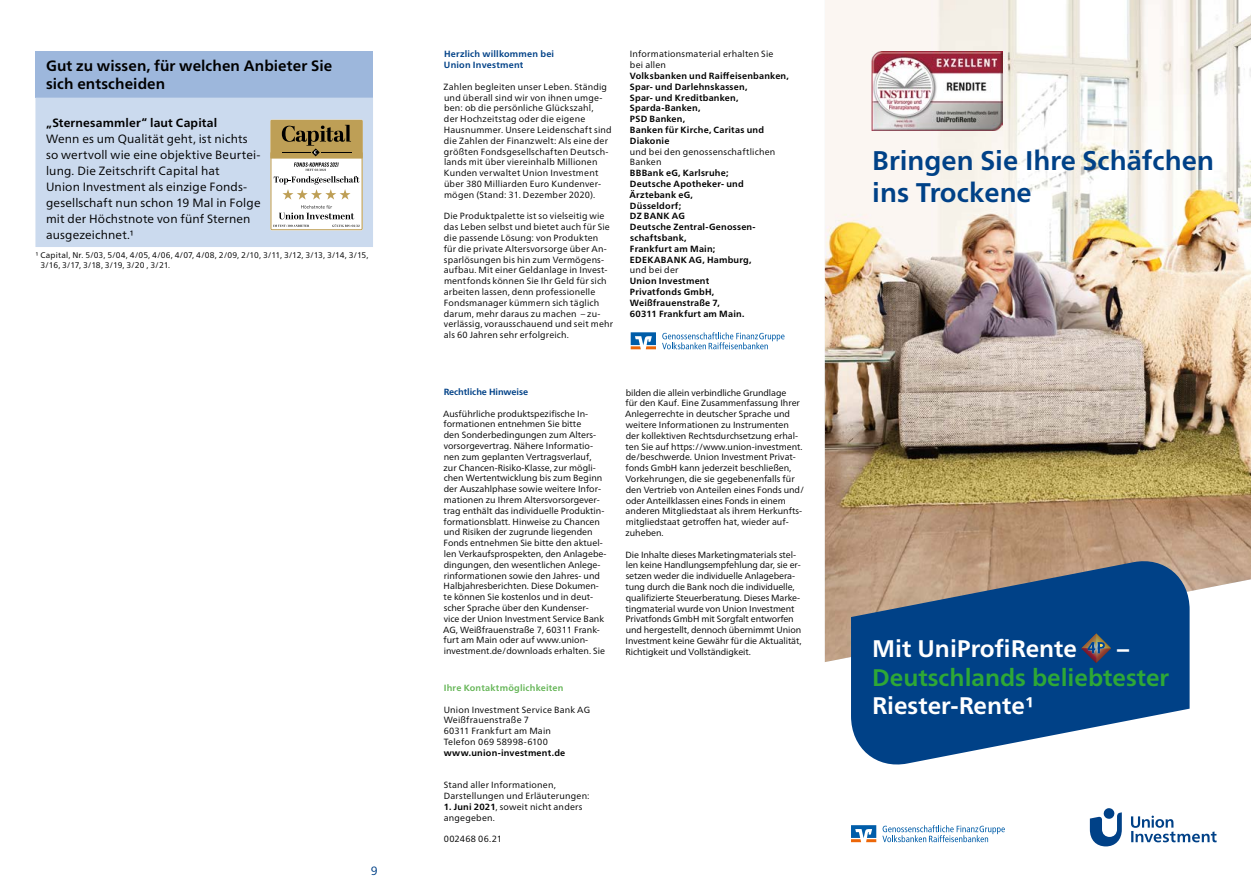
<style>
.page{position:relative;width:1251px;height:893px;background:#fff}
.page>*{position:absolute;margin:0;border:0;box-sizing:border-box;transform-origin:0 0}
.t1{font:27px/32.4px "Frutiger Neuefuer UI Bold";color:#004187}
.t2{font:24px "Frutiger Neuefuer UI Bold";color:#fff}
.t3{font:24px "Frutiger Neuefuer UI Bold";color:#2ea836}
.t4{font:15px/18px "Frutiger Neuefuer UI Bold";letter-spacing:.005em;color:#000}
.t5{font:12px/15.9px "Frutiger Neuefuer UI Book";letter-spacing:.015em;color:#000}
.t6{font:12px "Frutiger Neuefuer UI Bold";letter-spacing:.015em;color:#000}
.t7{font:12px "Frutiger Neuefuer UI Book";color:#004187}
.t8{font:9px/10.8px "Frutiger Neuefuer UI Book";color:#000}
.t9{font:9px/10.8px "Frutiger Neuefuer UI Book";letter-spacing:.02em;color:#000}
.t10{font:9px/10.8px "Frutiger Neuefuer UI Bold";letter-spacing:.025em;color:#000}
.t11{font:9px/10.8px "Frutiger Neuefuer UI Book";letter-spacing:.025em;color:#000}
.t12{font:9px/10.8px "Frutiger Neuefuer UI Bold";letter-spacing:.02em;color:#004187}
.t13{font:9px "Frutiger Neuefuer UI Bold";letter-spacing:.02em;color:#66b658}
.t14{font:9px "Frutiger Neuefuer UI Bold";letter-spacing:-.01em;color:#004187}
.t15{font:8.25px/9.9px "Frutiger Neuefuer UI Book";letter-spacing:.025em;color:#000}
.s1{font-family:"Frutiger Neuefuer UI Bold"}
</style>
<div class="page">
<img style="left:824px;top:0;width:426px;height:662px">
<svg style="left:1089px;top:808px;width:127px;height:38px"></svg>
<svg style="left:882px;top:825px;width:122px;height:17px"></svg>
<svg style="left:851px;top:825px;width:25px;height:17px"></svg>
<img style="left:871px;top:51px;width:131px;height:80px">
<svg style="left:662px;top:332px;width:122px;height:17px"></svg>
<svg style="left:630px;top:332px;width:26px;height:17px"></svg>
<div style="left:35px;top:51px;width:338px;height:47px;background:#9db7dc"></div>
<div style="left:35px;top:98px;width:338px;height:149px;background:#cbdaee"></div>
<svg style="left:270px;top:119px;width:93px;height:111px"></svg>
<svg style="left:850px;top:551px;width:339px;height:214px;background:#3f6794"></svg>
<svg style="left:1081px;top:633px;width:29px;height:30px"></svg>
<h3 class="t4" style="left:46px;top:57px;width:287px">Gut zu wissen, für welchen Anbieter Sie sich entscheiden</h3>
<h3 class="t6" style="left:46px;top:116px;width:172px">„Sternesammler“ laut Capital</h3>
<p class="t5" style="left:46px;top:131px;width:216px">Wenn es um Qualität geht, ist nichts so wertvoll wie eine objektive Beurtei&shy;lung. Die Zeitschrift Capital hat<br>Union Investment als einzige Fonds&shy;gesellschaft nun schon 19 Mal in Folge mit der Höchstnote von fünf Sternen ausgezeichnet.1</p>
<p class="t15" style="left:41px;top:250px;width:329px;text-indent:-5px">1 Capital, Nr. 5/03, 5/04, 4/05, 4/06, 4/07, 4/08, 2/09, 2/10, 3/11, 3/12, 3/13, 3/14, 3/15,<br>3/16, 3/17, 3/18, 3/19, 3/20 , 3/21.</p>
<h3 class="t7" style="left:371px;top:863px;width:8px">9</h3>
<p class="t12" style="left:444px;top:49px;width:112px">Herzlich willkommen bei<br>Union Investment</p>
<p class="t9" style="left:443px;top:81px;width:170px">Zahlen begleiten unser Leben. Ständig und überall sind wir von ihnen umge&shy;ben: ob die persönliche Glückszahl,<br>der Hochzeitstag oder die eigene Hausnummer. Unsere Leidenschaft sind die Zahlen der Finanzwelt: Als eine der größten Fondsgesellschaften Deutsch&shy;lands mit über viereinhalb Millionen Kunden verwaltet Union Investment über 380 Milliarden Euro Kundenver&shy;mögen (Stand: 31. Dezember 2020).</p>
<p class="t8" style="left:443px;top:211px;width:171px">Die Produktpalette ist so vielseitig wie das Leben selbst und bietet auch für Sie die passende Lösung: von Produkten<br>für die private Altersvorsorge über An&shy;sparlösungen bis hin zum Vermögens&shy;aufbau. Mit einer Geldanlage in Invest&shy;mentfonds können Sie Ihr Geld für sich arbeiten lassen, denn professionelle Fondsmanager kümmern sich täglich darum, mehr daraus zu machen – zu&shy;verlässig, vorausschauend und seit mehr als 60 Jahren sehr erfolgreich.</p>
<p class="t9" style="left:629px;top:49px;width:145px">Informationsmaterial erhalten Sie bei allen</p>
<p class="t10" style="left:629px;top:70px;width:160px">Volksbanken und Raiffeisenbanken,<br>Spar- und Darlehnskassen,<br>Spar- und Kreditbanken,<br>Sparda-Banken,<br>PSD Banken,<br>Banken für Kirche, Caritas und<br>Diakonie</p>
<p class="t11" style="left:629px;top:146px;width:147px">und bei den genossenschaftlichen<br>Banken</p>
<p class="t10" style="left:629px;top:168px;width:127px">BBBank eG, Karlsruhe;<br>Deutsche Apotheker- und<br>Ärztebank eG,<br>Düsseldorf;<br>DZ BANK AG<br>Deutsche Zentral-Genossen&shy;schaftsbank,<br>Frankfurt am Main;<br>EDEKABANK AG, Hamburg,</p>
<p class="t11" style="left:630px;top:265px;width:50px">und bei der</p>
<p class="t10" style="left:629px;top:276px;width:116px">Union Investment<br>Privatfonds GmbH,<br>Weißfrauenstraße 7,<br>60311 Frankfurt am Main.</p>
<p class="t14" style="left:443px;top:386px;width:86px">Rechtliche Hinweise</p>
<p class="t8" style="left:443px;top:408px;width:165px">Ausführliche produktspezifische In&shy;formationen entnehmen Sie bitte<br>den Sonderbedingungen zum Alters&shy;vorsorgevertrag. Nähere Informatio&shy;nen zum geplanten Vertragsverlauf,<br>zur Chancen--Risiko-Klasse, zur mögli&shy;chen Wertentwicklung bis zum Beginn der Auszahlphase sowie weitere Infor&shy;mationen zu Ihrem Altersvorsorgever&shy;trag enthält das individuelle Produktin&shy;formationsblatt. Hinweise zu Chancen und Risiken der zugrunde liegenden Fonds entnehmen Sie bitte den aktuel&shy;len Verkaufsprospekten, den Anlagebe&shy;dingungen, den wesentlichen Anlege&shy;rinformationen sowie den Jahres- und Halbjahresberichten. Diese Dokumen&shy;te können Sie kostenlos und in deut&shy;scher Sprache über den Kundenser-<br>vice der Union Investment Service Bank AG, Weißfrauenstraße 7, 60311 Frank&shy;furt am Main oder auf www.union-- investment.de/downloads erhalten. Sie</p>
<p class="t13" style="left:443px;top:682px;width:121px">Ihre Kontaktmöglichkeiten</p>
<p class="t9" style="left:443px;top:704px;width:148px">Union Investment Service Bank AG<br>Weißfrauenstraße 7<br>60311 Frankfurt am Main<br>Telefon 069 58998-6100</p>
<p class="t10" style="left:443px;top:747px;width:123px">www.union-investment.de</p>
<p class="t9" style="left:443px;top:779px;width:147px">Stand aller Informationen,<br>Darstellungen und Erläuterungen:</p>
<p class="t11" style="left:443px;top:801px;width:140px"><span class="s1">1. Juni 2021</span>, soweit nicht anders angegeben.</p>
<p class="t8" style="left:443px;top:833px;width:60px">002468 06.21</p>
<p class="t8" style="left:625px;top:387px;width:180px">bilden die allein verbindliche Grundlage<br>für den Kauf. Eine Zusammenfassung Ihrer Anlegerrechte in deutscher Sprache und weitere Informationen zu Instrumenten der kollektiven Rechtsdurchsetzung erhal&shy;ten Sie auf https://www.union-investment. de/beschwerde. Union Investment Privat&shy;fonds GmbH kann jederzeit beschließen, Vorkehrungen, die sie gegebenenfalls für den Vertrieb von Anteilen eines Fonds und/ oder Anteilklassen eines Fonds in einem anderen Mitgliedstaat als ihrem Herkunfts&shy;mitgliedstaat getroffen hat, wieder auf&shy;zuheben.</p>
<p class="t8" style="left:625px;top:549px;width:177px">Die Inhalte dieses Marketingmaterials stel&shy;len keine Handlungsempfehlung dar, sie er&shy;setzen weder die individuelle Anlagebera&shy;tung durch die Bank noch die individuelle, qualifizierte Steuerberatung. Dieses Marke&shy;tingmaterial wurde von Union Investment Privatfonds GmbH mit Sorgfalt entworfen und hergestellt, dennoch übernimmt Union Investment keine Gewähr für die Aktualität, Richtigkeit und Vollständigkeit.</p>
<h1 class="t1" style="left:872px;top:144px;width:343px">Bringen Sie Ihre Schäfchen ins Trockene</h1>
<h2 class="t2" style="left:872px;top:634px;width:206px">Mit UniProfiRente</h2>
<h2 class="t2" style="left:1116px;top:634px;width:13px">–</h2>
<h2 class="t3" style="left:872px;top:663px;width:298px">Deutschlands beliebtester</h2>
<h2 class="t2" style="left:872px;top:692px;width:163px">Riester-Rente1</h2>
</div>
